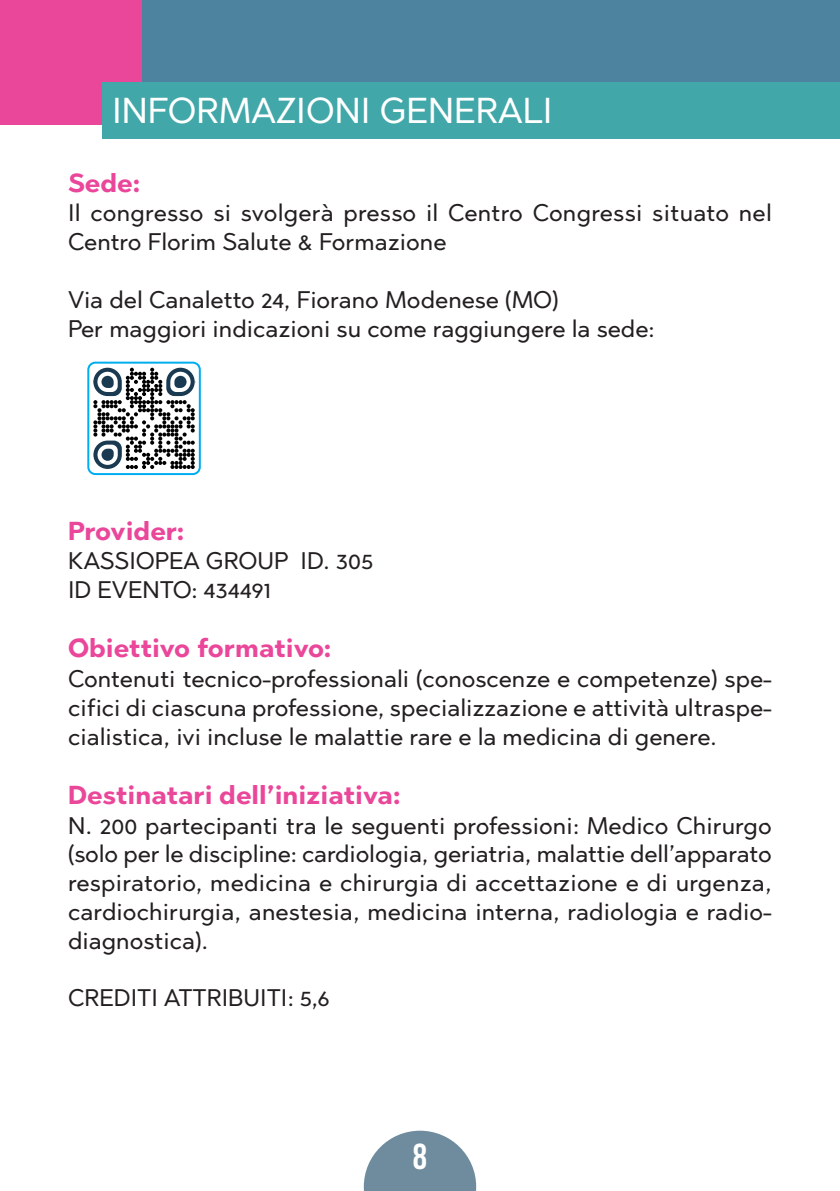
<style>
.page{position:relative;width:840px;height:1191px;background:#fff}
.page>*{position:absolute;margin:0;border:0;box-sizing:border-box;transform-origin:0 0}
.t1{font:500 36px "Abrade";color:#fff}
.t2{font:700 36px "Bebas Neue Pro";color:#fff}
.t3{font:700 26px "Abrade";color:#ea479a}
.t4{font:500 24px/28.8px "Abrade";color:#231f20}
</style>
<div class="page">
<div style="left:0;top:0;width:839px;height:125px;background:#4e839f"></div>
<div style="left:0;top:0;width:142px;height:125px;background:#ea479a"></div>
<svg style="left:363px;top:1130px;width:113px;height:61px"></svg>
<svg style="left:87px;top:362px;width:114px;height:113px"></svg>
<div style="left:102px;top:82px;width:737px;height:57px;background:#41a7a9"></div>
<h1 class="t1" style="left:112px;top:86px;width:441px">INFORMAZIONI GENERALI</h1>
<p class="t3" style="left:68px;top:165px;width:74px">Sede:</p>
<p class="t4" style="left:68px;top:198px;width:704px">Il congresso si svolgerà presso il Centro Congressi situato nel<br>Centro Florim Salute &amp; Formazione</p>
<p class="t4" style="left:68px;top:284px;width:587px">Via del Canaletto 24, Fiorano Modenese (MO)<br>Per maggiori indicazioni su come raggiungere la sede:</p>
<p class="t3" style="left:68px;top:513px;width:118px">Provider:</p>
<p class="t4" style="left:68px;top:546px;width:306px">KASSIOPEA GROUP ID. 305<br>ID EVENTO: 434491</p>
<p class="t3" style="left:68px;top:631px;width:265px">Obiettivo formativo:</p>
<p class="t4" style="left:68px;top:663px;width:705px;text-align:justify">Contenuti tecnico-professionali (conoscenze e competenze) spe&shy;cifici di ciascuna professione, specializzazione e attività ultraspe&shy;cialistica, ivi incluse le malattie rare e la medicina di genere.</p>
<p class="t3" style="left:68px;top:777px;width:334px">Destinatari dell’iniziativa:</p>
<p class="t4" style="left:68px;top:810px;width:705px;text-align:justify">N. 200 partecipanti tra le seguenti professioni: Medico Chirurgo (solo per le discipline: cardiologia, geriatria, malattie dell’apparato respiratorio, medicina e chirurgia di accettazione e di urgenza, cardiochirurgia, anestesia, medicina interna, radiologia e radio&shy;diagnostica).</p>
<p class="t4" style="left:68px;top:983px;width:263px">CREDITI ATTRIBUITI: 5,6</p>
<h1 class="t2" style="left:412px;top:1143px;width:16px">8</h1>
</div>
